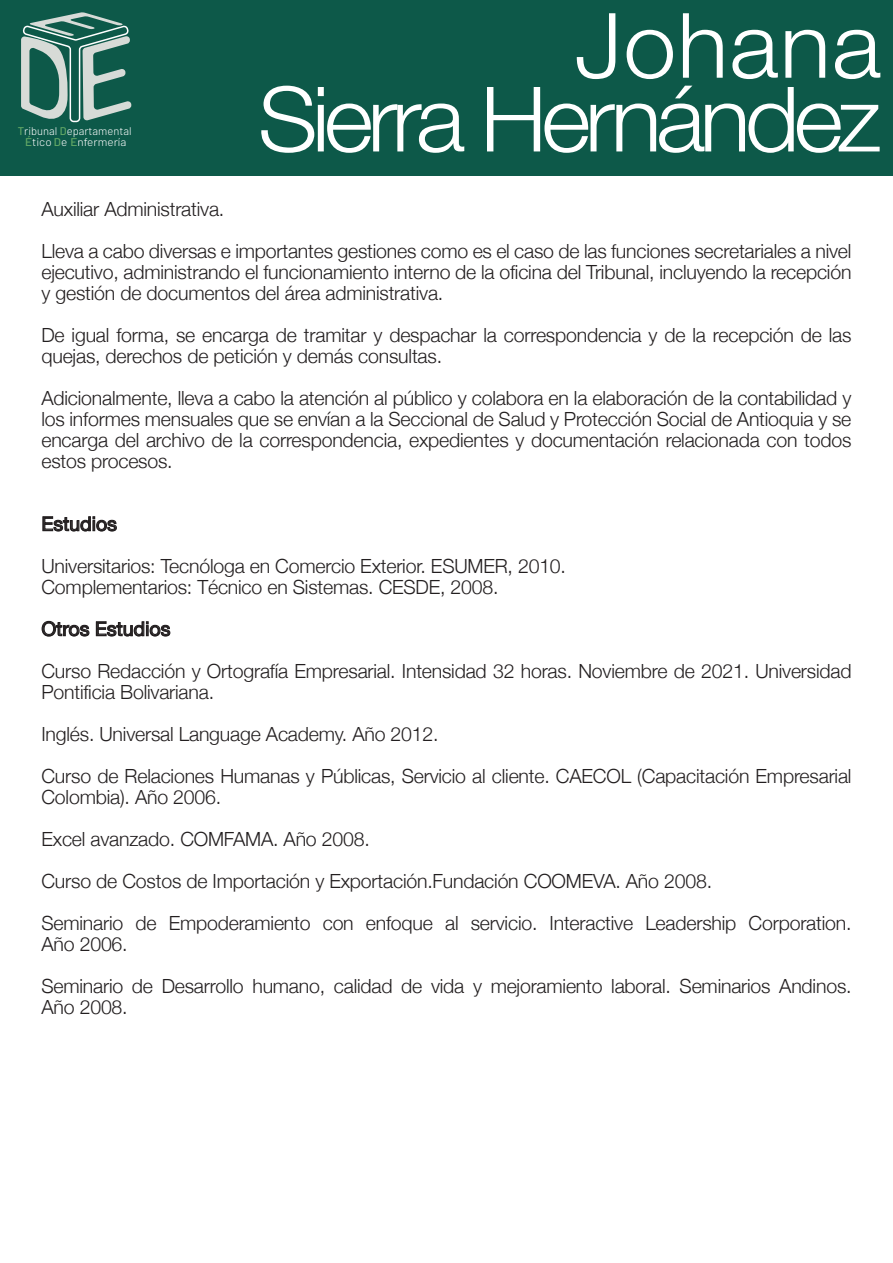
<style>
.page{position:relative;width:893px;height:1263px;background:#fff}
.page>*{position:absolute;margin:0;border:0;box-sizing:border-box;transform-origin:0 0}
.t1{font:300 90.3px/73.8px "Helvetica Neue LT Std";letter-spacing:-.06em;color:#fff;text-align:right;scale:1.05 1}
.t2{font:300 19.5px/21px "Helvetica Neue";letter-spacing:-.01em;color:#231f20}
.t3{font:19.5px "Helvetica Neue";color:#231f20}
.t4{font:300 11.1px/10.9px "Barlow";color:#fff;text-align:center}
.s1{font-weight:500;color:#63a966}
</style>
<div class="page">
<svg style="left:42px;top:516px;width:75px;height:16px"></svg>
<svg style="left:41px;top:620px;width:130px;height:17px"></svg>
<div style="left:0;top:0;width:893px;height:175px;background:#0d5949"></div>
<svg style="left:21px;top:12px;width:111px;height:111px"></svg>
<p class="t4" style="left:18px;top:125px;width:115px"><span class="s1">T</span>ribunal <span class="s1">D</span>epartamental<br><span class="s1">É</span>tico <span class="s1">D</span>e <span class="s1">E</span>nfermería</p>
<h1 class="t1" style="left:258px;top:7px;width:595px">Johana<br>Sierra Hernández</h1>
<p class="t2" style="left:41px;top:186px;width:811px;line-height:42px">Auxiliar Administrativa.<br>Lleva a cabo diversas e importantes gestiones como es el caso de las funciones secretariales a nivel</p>
<p class="t2" style="left:41px;top:260px;width:811px">ejecutivo, administrando el funcionamiento interno de la oficina del Tribunal, incluyendo la recepción y gestión de documentos del área administrativa.</p>
<p class="t2" style="left:41px;top:323px;width:811px">De igual forma, se encarga de tramitar y despachar la correspondencia y de la recepción de las quejas, derechos de petición y demás consultas.</p>
<p class="t2" style="left:41px;top:386px;width:812px;text-align:justify">Adicionalmente, lleva a cabo la atención al público y colabora en la elaboración de la contabilidad y los informes mensuales que se envían a la Seccional de Salud y Protección Social de Antioquia y se encarga del archivo de la correspondencia, expedientes y documentación relacionada con todos estos procesos.</p>
<p class="t3" style="left:41px;top:510px;width:77px">Estudios</p>
<p class="t2" style="left:41px;top:554px;width:526px">Universitarios: Tecnóloga en Comercio Exterior. ESUMER, 2010.<br>Complementarios: Técnico en Sistemas. CESDE, 2008.</p>
<p class="t3" style="left:41px;top:615px;width:130px">Otros Estudios</p>
<p class="t2" style="left:41px;top:659px;width:812px">Curso Redacción y Ortografía Empresarial. Intensidad 32 horas. Noviembre de 2021. Universidad<br>Pontificia Bolivariana.</p>
<p class="t2" style="left:41px;top:711px;width:812px;line-height:42px">Inglés. Universal Language Academy. Año 2012.<br>Curso de Relaciones Humanas y Públicas, Servicio al cliente. CAECOL (Capacitación Empresarial</p>
<p class="t2" style="left:41px;top:774px;width:812px;line-height:42px">Colombia). Año 2006.<br>Excel avanzado. COMFAMA. Año 2008.<br>Curso de Costos de Importación y Exportación.Fundación COOMEVA. Año 2008.<br>Seminario de Empoderamiento con enfoque al servicio. Interactive Leadership Corporation.</p>
<p class="t2" style="left:41px;top:921px;width:812px;line-height:42px">Año 2006.<br>Seminario de Desarrollo humano, calidad de vida y mejoramiento laboral. Seminarios Andinos.</p>
<p class="t2" style="left:41px;top:995px;width:88px">Año 2008.</p>
</div>
